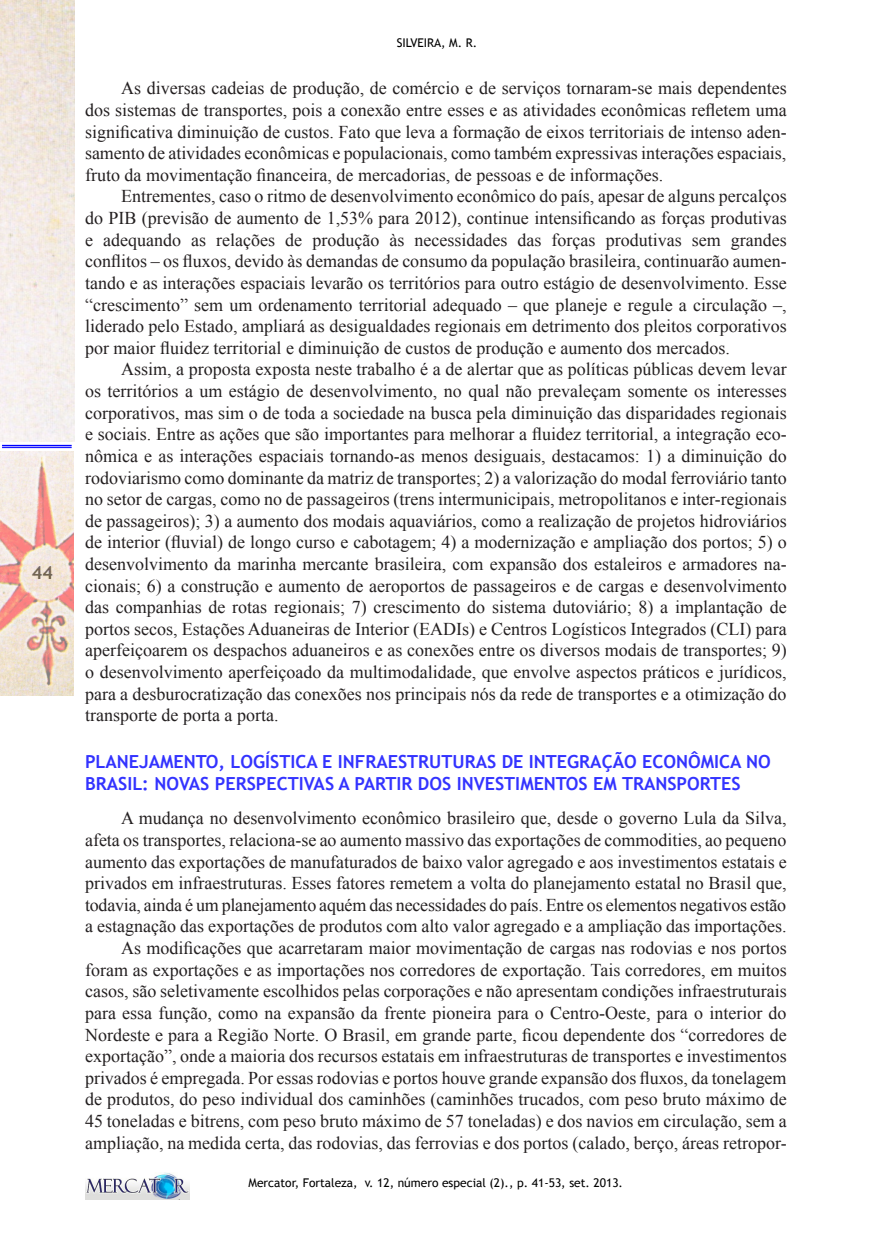
<style>
.page{position:relative;width:893px;height:1234px;background:#fff}
.page>*{position:absolute;margin:0;border:0;box-sizing:border-box;transform-origin:0 0}
.t1{font:18px/21.6px "Times New Roman";color:#231f20;text-align:justify}
.SUBTÍTULO_1{font:700 18px/21.6px "Trebuchet MS";color:#33f}
.t2{font:700 18px "Trebuchet MS";color:#000}
.t3{font:12px "Trebuchet MS";color:#000}
</style>
<div class="page">
<img style="left:85px;top:1172px;width:105px;height:27px">
<img style="left:0;top:451px;width:74px;height:244px">
<img style="left:0;top:0;width:74px;height:442px">
<hr style="left:2px;top:445px;width:70px;height:1px;background:#00f">
<hr style="left:2px;top:447px;width:70px;height:1px;background:#00f">
<p class="t2" style="left:32px;top:561px;width:23px">44</p>
<p class="t3" style="left:397px;top:36px;width:82px">SILVEIRA, M. R.</p>
<p class="t1" style="left:85px;top:77px;width:703px;text-indent:36px">As diversas cadeias de produção, de comércio e de serviços tornaram-se mais dependentes dos sistemas de transportes, pois a conexão entre esses e as atividades econômicas refletem uma significativa diminuição de custos. Fato que leva a formação de eixos territoriais de intenso aden&shy;samento de atividades econômicas e populacionais, como também expressivas interações espaciais, fruto da movimentação financeira, de mercadorias, de pessoas e de informações.</p>
<p class="t1" style="left:85px;top:185px;width:703px;text-indent:36px">Entrementes, caso o ritmo de desenvolvimento econômico do país, apesar de alguns percalços do PIB (previsão de aumento de 1,53% para 2012), continue intensificando as forças produtivas e adequando as relações de produção às necessidades das forças produtivas sem grandes conflitos – os fluxos, devido às demandas de consumo da população brasileira, continuarão aumen&shy;tando e as interações espaciais levarão os territórios para outro estágio de desenvolvimento. Esse “crescimento” sem um ordenamento territorial adequado – que planeje e regule a circulação –, liderado pelo Estado, ampliará as desigualdades regionais em detrimento dos pleitos corporativos por maior fluidez territorial e diminuição de custos de produção e aumento dos mercados.</p>
<p class="t1" style="left:85px;top:358px;width:703px;text-indent:36px">Assim, a proposta exposta neste trabalho é a de alertar que as políticas públicas devem levar os territórios a um estágio de desenvolvimento, no qual não prevaleçam somente os interesses corporativos, mas sim o de toda a sociedade na busca pela diminuição das disparidades regionais e sociais. Entre as ações que são importantes para melhorar a fluidez territorial, a integração eco&shy;nômica e as interações espaciais tornando-as menos desiguais, destacamos: 1) a diminuição do rodoviarismo como dominante da matriz de transportes; 2) a valorização do modal ferroviário tanto no setor de cargas, como no de passageiros (trens intermunicipais, metropolitanos e inter-regionais de passageiros); 3) a aumento dos modais aquaviários, como a realização de projetos hidroviários de interior (fluvial) de longo curso e cabotagem; 4) a modernização e ampliação dos portos; 5) o desenvolvimento da marinha mercante brasileira, com expansão dos estaleiros e armadores na&shy;cionais; 6) a construção e aumento de aeroportos de passageiros e de cargas e desenvolvimento das companhias de rotas regionais; 7) crescimento do sistema dutoviário; 8) a implantação de portos secos, Estações Aduaneiras de Interior (EADIs) e Centros Logísticos Integrados (CLI) para aperfeiçoarem os despachos aduaneiros e as conexões entre os diversos modais de transportes; 9) o desenvolvimento aperfeiçoado da multimodalidade, que envolve aspectos práticos e jurídicos, para a desburocratização das conexões nos principais nós da rede de transportes e a otimização do transporte de porta a porta.</p>
<p class="SUBTÍTULO_1" style="left:85px;top:751px;width:687px">PLANEJAMENTO, LOGÍSTICA E INFRAESTRUTURAS DE INTEGRAÇÃO ECONÔMICA NO<br>BRASIL: NOVAS PERSPECTIVAS A PARTIR DOS INVESTIMENTOS EM TRANSPORTES</p>
<p class="t1" style="left:85px;top:807px;width:703px;text-indent:36px">A mudança no desenvolvimento econômico brasileiro que, desde o governo Lula da Silva, afeta os transportes, relaciona-se ao aumento massivo das exportações de commodities, ao pequeno aumento das exportações de manufaturados de baixo valor agregado e aos investimentos estatais e privados em infraestruturas. Esses fatores remetem a volta do planejamento estatal no Brasil que, todavia, ainda é um planejamento aquém das necessidades do país. Entre os elementos negativos estão a estagnação das exportações de produtos com alto valor agregado e a ampliação das importações.</p>
<p class="t1" style="left:85px;top:936px;width:703px;text-indent:36px">As modificações que acarretaram maior movimentação de cargas nas rodovias e nos portos foram as exportações e as importações nos corredores de exportação. Tais corredores, em muitos casos, são seletivamente escolhidos pelas corporações e não apresentam condições infraestruturais para essa função, como na expansão da frente pioneira para o Centro-Oeste, para o interior do Nordeste e para a Região Norte. O Brasil, em grande parte, ficou dependente dos “corredores de exportação”, onde a maioria dos recursos estatais em infraestruturas de transportes e investimentos privados é empregada. Por essas rodovias e portos houve grande expansão dos fluxos, da tonelagem de produtos, do peso individual dos caminhões (caminhões trucados, com peso bruto máximo de 45 toneladas e bitrens, com peso bruto máximo de 57 toneladas) e dos navios em circulação, sem a ampliação, na medida certa, das rodovias, das ferrovias e dos portos (calado, berço, áreas retropor-</p>
<p class="t3" style="left:249px;top:1175px;width:376px">Mercator, Fortaleza, v. 12, número especial (2)., p. 41-53, set. 2013.</p>
</div>
